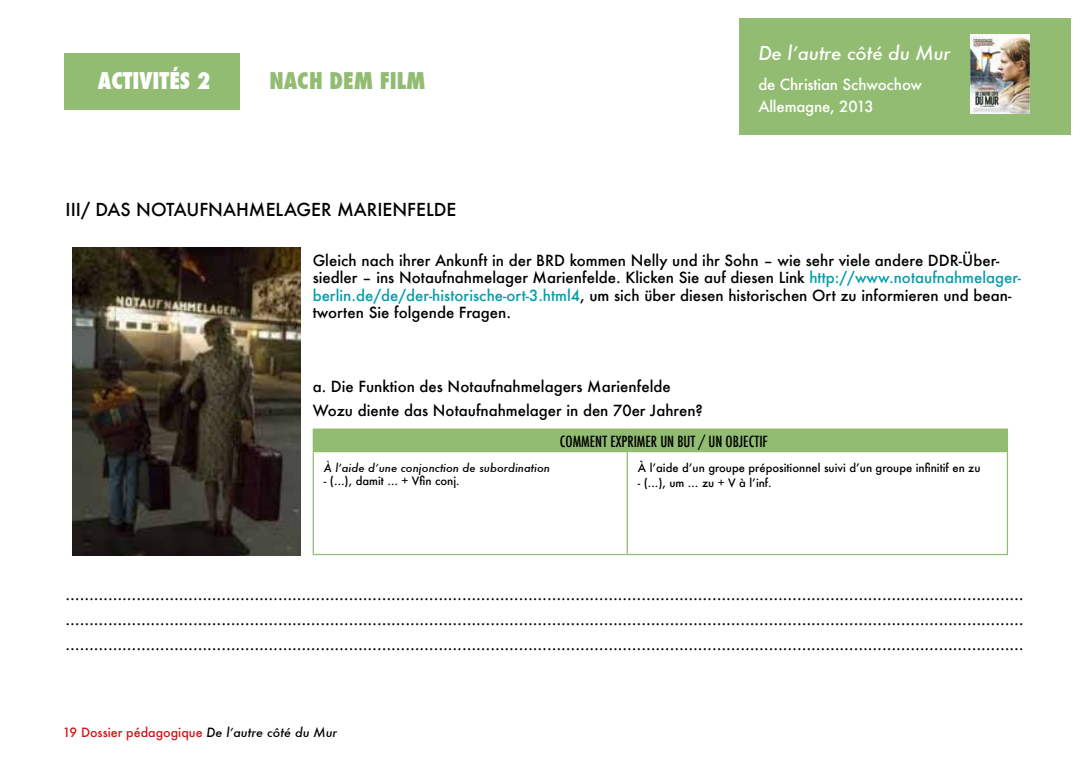
<style>
.page{position:relative;width:1088px;height:780px;background:#fff}
.page>*{position:absolute;margin:0;border:0;box-sizing:border-box;transform-origin:0 0}
.t1{font:800 condensed 22.5px "Futura";color:#92bc72}
.t2{font:800 condensed 22.5px "Futura";color:#fff}
.t3{font:italic 500 18.75px "Futura";letter-spacing:-.01em;color:#fff}
.t4{font:500 17.5px "Futura";color:#000}
.t5{font:500 15px/17.5px "Futura";color:#000}
.t6{font:500 15px/22.5px "Futura";letter-spacing:-.01em;color:#fff}
.t7{font:500 condensed 15px "Futura";color:#000}
.t8{font:500 12.5px "Futura";color:#cd171a}
.t9{font:500 11.25px "Futura";color:#000}
.t10{font:italic 500 11.25px "Futura";color:#000}
.s1{color:#049eab}
.s2{font-style:italic;color:#000}
</style>
<div class="page">
<div style="left:64px;top:53px;width:175px;height:57px;background:#92bc72"></div>
<div style="left:739px;top:18px;width:331px;height:117px;background:#92bc72"></div>
<img style="left:970px;top:34px;width:59px;height:80px">
<div style="left:313px;top:429px;width:694px;height:22px;background:#92bc72"></div>
<hr style="left:313px;top:428px;width:314px;height:2px;background:#92bc72">
<hr style="left:627px;top:428px;width:381px;height:2px;background:#92bc72">
<svg style="left:1007px;top:430px;width:1px;height:21px"></svg>
<hr style="left:313px;top:451px;width:314px;height:1px;background:#92bc72">
<hr style="left:313px;top:452px;width:1px;height:102px;background:#92bc72">
<hr style="left:627px;top:451px;width:381px;height:1px;background:#92bc72">
<hr style="left:627px;top:452px;width:1px;height:102px;background:#92bc72">
<hr style="left:1007px;top:452px;width:1px;height:102px;background:#92bc72">
<hr style="left:313px;top:554px;width:314px;height:1px;background:#92bc72">
<hr style="left:627px;top:554px;width:381px;height:1px;background:#92bc72">
<img style="left:73px;top:247px;width:227px;height:308px">
<h1 class="t2" style="left:98px;top:66px;width:114px">ACTIVITÉS 2</h1>
<h1 class="t1" style="left:269px;top:66px;width:158px">NACH DEM FILM</h1>
<p class="t3" style="left:758px;top:40px;width:194px">De l’autre côté du Mur</p>
<p class="t6" style="left:758px;top:73px;width:165px">de Christian Schwochow<br>Allemagne, 2013</p>
<p class="t4" style="left:66px;top:198px;width:392px">III/ DAS NOTAUFNAHMELAGER MARIENFELDE</p>
<p class="t5" style="left:313px;top:251px;width:710px">Gleich nach ihrer Ankunft in der BRD kommen Nelly und ihr Sohn – wie sehr viele andere DDR-Über&shy;siedler – ins Notaufnahmelager Marienfelde. Klicken Sie auf diesen Link <span class="s1">http://www.notaufnahmelager&shy;berlin.de/de/der-historische-ort-3.html4</span>, um sich über diesen historischen Ort zu informieren und bean&shy;tworten Sie folgende Fragen.</p>
<p class="t5" style="left:313px;top:374px;width:392px;line-height:24.6px">a. Die Funktion des Notaufnahmelagers Marienfelde<br>Wozu diente das Notaufnahmelager in den 70er Jahren?</p>
<p class="t7" style="left:560px;top:431px;width:209px">COMMENT EXPRIMER UN BUT / UN OBJECTIF</p>
<p class="t10" style="left:324px;top:459px;width:228px">À l’aide d’une conjonction de subordination</p>
<p class="t9" style="left:324px;top:473px;width:137px">- (…), damit … + Vfin conj.</p>
<p class="t9" style="left:638px;top:459px;width:344px">À l’aide d’un groupe prépositionnel suivi d’un groupe infinitif en zu</p>
<p class="t9" style="left:638px;top:474px;width:135px">- (...), um … zu + V à l’inf.</p>
<p class="t5" style="left:66px;top:581px;width:959px;line-height:25.1px;text-align:justify">………………………………………………………………………………………………………..………………………………………………………………………… ………………………………………………………………………………………………………..………………………………………………………………………… ………………………………………………………………………………………………………..…………………………………………………………………………</p>
<p class="t8" style="left:63px;top:723px;width:276px">19 Dossier pédagogique <span class="s2">De l’autre côté du Mur</span></p>
</div>
